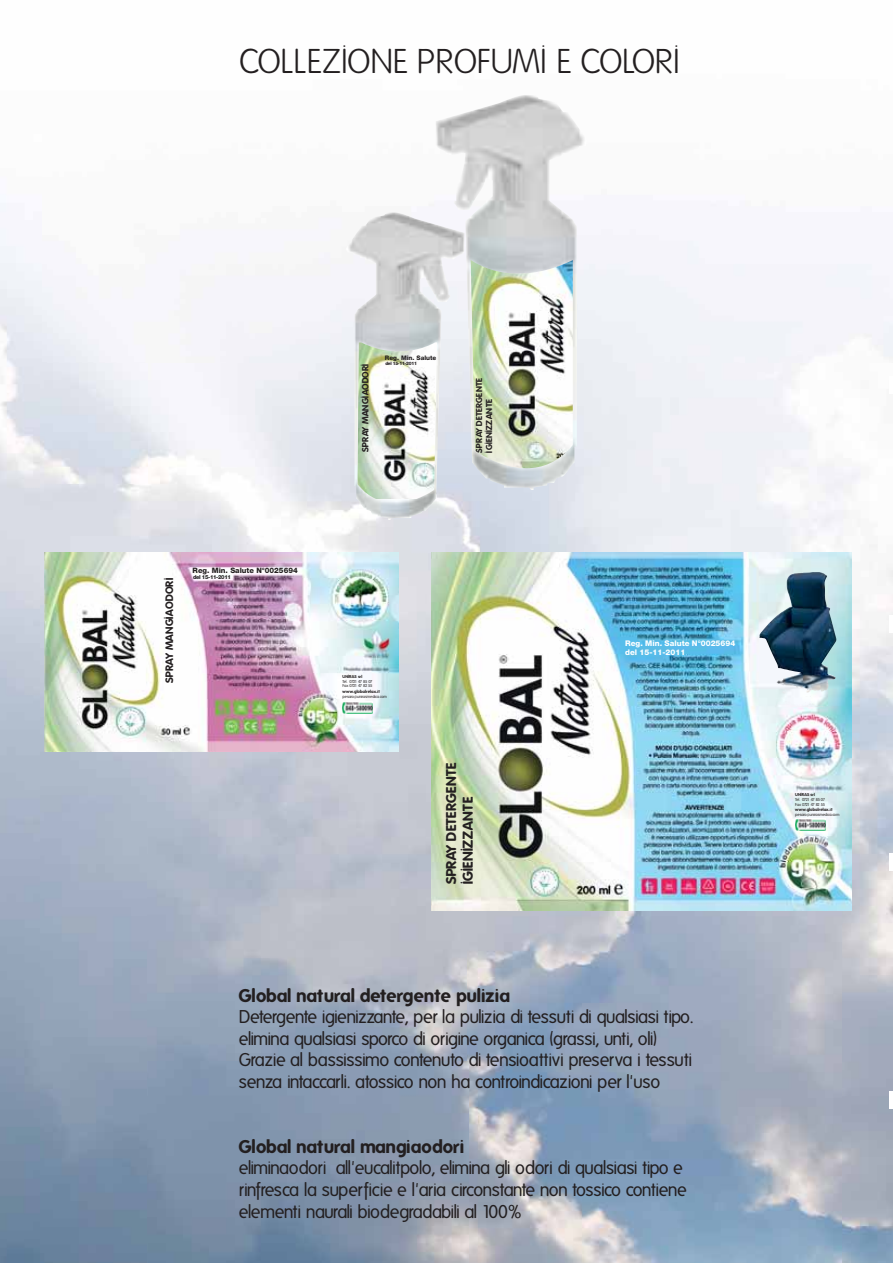
<style>
.page{position:relative;width:893px;height:1263px;background:#fff}
.page>*{position:absolute;margin:0;border:0;box-sizing:border-box;transform-origin:0 0}
.t1{font:300 34.5px "Folks";letter-spacing:-.035em;color:#231f20}
.t2{font:18px/21.6px "Folks";letter-spacing:-.035em;color:#231f20}
.t3{font:700 18px "Folks";color:#231f20}
.t4{font:700 13.8px/16.6px "Folks";color:#231f20}
.t5{font:700 10.5px "Folks";color:#231f20}
.t6{font:700 8.85px "Folks";color:#231f20}
.t7{font:700 8.4px/10.2px "Folks";color:#231f20}
.t8{font:800 7.8px/9.3px "Helvetica Neue LT Std";color:#fff}
.t9{font:800 7.5px "Helvetica Neue LT Std";color:#231f20}
.t10{font:800 6.3px "Helvetica Neue LT Std";color:#231f20}
.t11{font:800 5.4px "Helvetica Neue LT Std";letter-spacing:-.06em;color:#231f20}
.t12{font:800 4.5px "Helvetica Neue LT Std";letter-spacing:-.06em;color:#231f20}
.t13{font:700 4.35px "Folks";color:#231f20}
.t14{font:4.05px/4.9px "Folks";letter-spacing:-.1em;color:#231f20}
.t15{font:4.05px "Folks";letter-spacing:-.035em;color:#231f20}
.t16{font:700 4.05px "Folks";color:#231f20}
</style>
<div class="page">
<img style="left:0;top:176px;width:41px;height:1087px">
<img style="left:40px;top:363px;width:108px;height:900px">
<img style="left:841px;top:578px;width:52px;height:685px">
<img style="left:147px;top:578px;width:320px;height:685px">
<img style="left:467px;top:910px;width:374px;height:353px">
<img style="left:436px;top:95px;width:152px;height:395px">
<img style="left:346px;top:212px;width:118px;height:308px">
<hr style="left:889px;top:615px;width:4px;height:17px;background:#fff">
<hr style="left:889px;top:853px;width:4px;height:17px;background:#fff">
<hr style="left:889px;top:1091px;width:4px;height:17px;background:#fff">
<img style="left:44px;top:552px;width:354px;height:199px">
<img style="left:431px;top:552px;width:420px;height:358px">
<img style="left:357px;top:342px;width:80px;height:157px">
<img style="left:470px;top:260px;width:103px;height:208px">
<img style="left:795px;top:819px;width:30px;height:11px">
<img style="left:342px;top:701px;width:31px;height:12px">
<img style="left:773px;top:702px;width:52px;height:5px">
<img style="left:781px;top:689px;width:30px;height:8px">
<h1 class="t1" style="left:239px;top:48px;width:443px">COLLEZIONE PROFUMI E COLORI</h1>
<p class="t6" style="left:362px;top:452px;width:90px;rotate:-90deg">SPRAY MANGIAODORI</p>
<p class="t10" style="left:385px;top:355px;width:53px">Reg. Min. Salute</p>
<p class="t12" style="left:385px;top:362px;width:33px">del 15-11-2011</p>
<p class="t7" style="left:475px;top:452px;width:76px;rotate:-90deg">SPRAY DETERGENTE<br>IGIENIZZANTE</p>
<p class="t5" style="left:165px;top:683px;width:107px;rotate:-90deg">SPRAY MANGIAODORI</p>
<p class="t9" style="left:193px;top:568px;width:107px">Reg. Min. Salute N°0025694</p>
<p class="t11" style="left:193px;top:575px;width:39px">del 15-11-2011</p>
<p class="t16" style="left:342px;top:674px;width:21px">UNIRAS srl</p>
<p class="t14" style="left:342px;top:679px;width:31px">Tel. 0721 47 85 07<br>Fax 0721 47 82 55</p>
<p class="t13" style="left:342px;top:689px;width:39px">www.globalrelax.it</p>
<p class="t15" style="left:342px;top:694px;width:46px">pesaro@unirasmedica.com</p>
<p class="t4" style="left:444px;top:884px;width:124px;rotate:-90deg">SPRAY DETERGENTE<br>IGIENIZZANTE</p>
<p class="t8" style="left:625px;top:639px;width:112px">Reg. Min. Salute N°0025694 del 15-11-2011</p>
<p class="t3" style="left:239px;top:988px;width:273px">Global natural detergente pulizia</p>
<p class="t2" style="left:239px;top:1007px;width:456px">Detergente igienizzante, per la pulizia di tessuti di qualsiasi tipo. elimina qualsiasi sporco di origine organica (grassi, unti, oli)<br>Grazie al bassissimo contenuto di tensioattivi preserva i tessuti senza intaccarli. atossico non ha controindicazioni per l'uso</p>
<p class="t3" style="left:239px;top:1139px;width:227px">Global natural mangiaodori</p>
<p class="t2" style="left:239px;top:1159px;width:449px">eliminaodori all'eucalitpolo, elimina gli odori di qualsiasi tipo e rinfresca la superficie e l'aria circonstante non tossico contiene elementi naurali biodegradabili al 100%</p>
<p class="t16" style="left:795px;top:793px;width:21px">UNIRAS srl</p>
<p class="t14" style="left:795px;top:797px;width:31px">Tel. 0721 47 85 07<br>Fax 0721 47 82 55</p>
<p class="t13" style="left:795px;top:807px;width:39px">www.globalrelax.it</p>
<p class="t15" style="left:795px;top:813px;width:46px">pesaro@unirasmedica.com</p>
</div>
